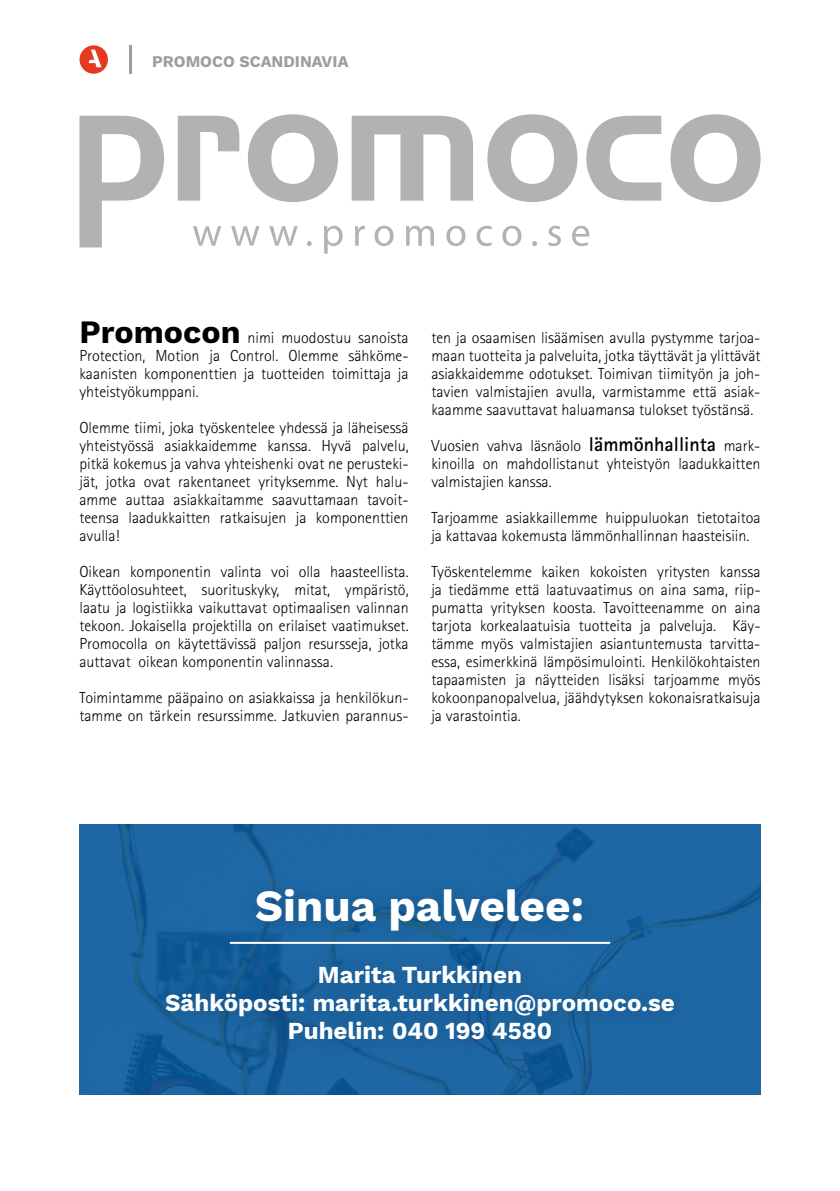
<style>
.page{position:relative;width:840px;height:1191px;background:#fff}
.page>*{position:absolute;margin:0;border:0;box-sizing:border-box;transform-origin:0 0}
.t1{font:700 44px "Work Sans";color:#fff}
.t2{font:700 24px/28px "Work Sans";color:#fff;text-align:center}
.t3{font:300 16px/18px "Rotis Sans Serif";color:#000;text-align:justify}
.t4{font:700 16px "Work Sans";color:#9d9d9c}
.s1{font-family:"Work Sans";font-weight:700;font-size:32px}
.s2{font-weight:700;font-size:20px}
</style>
<div class="page">
<svg style="left:79px;top:45px;width:29px;height:29px"></svg>
<hr style="left:129px;top:45px;width:2px;height:29px;background:#9d9d9c">
<svg style="left:79px;top:824px;width:681px;height:270px;background:#1c65a2"></svg>
<div style="left:151px;top:874px;width:543px;height:186px;background:#000;opacity:.2"></div>
<hr style="left:230px;top:942px;width:379px;height:2px;background:#fff">
<svg style="left:193px;top:226px;width:28px;height:20px"></svg>
<svg style="left:231px;top:226px;width:28px;height:20px"></svg>
<svg style="left:269px;top:226px;width:28px;height:20px"></svg>
<svg style="left:307px;top:241px;width:4px;height:5px"></svg>
<svg style="left:324px;top:226px;width:18px;height:28px"></svg>
<svg style="left:355px;top:226px;width:9px;height:20px"></svg>
<svg style="left:374px;top:226px;width:19px;height:20px"></svg>
<svg style="left:406px;top:226px;width:28px;height:20px"></svg>
<svg style="left:446px;top:226px;width:19px;height:20px"></svg>
<svg style="left:476px;top:226px;width:15px;height:20px"></svg>
<svg style="left:502px;top:226px;width:19px;height:20px"></svg>
<svg style="left:532px;top:241px;width:4px;height:5px"></svg>
<svg style="left:548px;top:226px;width:12px;height:20px"></svg>
<svg style="left:572px;top:226px;width:17px;height:20px"></svg>
<svg style="left:79px;top:116px;width:85px;height:131px"></svg>
<svg style="left:178px;top:116px;width:61px;height:85px"></svg>
<svg style="left:248px;top:114px;width:90px;height:88px"></svg>
<svg style="left:351px;top:116px;width:122px;height:85px"></svg>
<svg style="left:487px;top:114px;width:90px;height:88px"></svg>
<svg style="left:586px;top:116px;width:75px;height:85px"></svg>
<svg style="left:670px;top:114px;width:90px;height:88px"></svg>
<p class="t4" style="left:152px;top:52px;width:198px">PROMOCO SCANDINAVIA</p>
<p class="t3" style="left:79px;top:328px;width:330px"><span class="s1">Promocon</span> nimi muodostuu sanoista Protection, Motion ja Control. Olemme sähköme&shy;kaanisten komponenttien ja tuotteiden toimittaja ja yhteistyökumppani.</p>
<p class="t3" style="left:79px;top:418px;width:330px">Olemme tiimi, joka työskentelee yhdessä ja läheisessä yhteistyössä asiakkaidemme kanssa. Hyvä palvelu, pitkä kokemus ja vahva yhteishenki ovat ne perusteki&shy;jät, jotka ovat rakentaneet yrityksemme. Nyt halu&shy;amme auttaa asiakkaitamme saavuttamaan tavoit&shy;teensa laadukkaitten ratkaisujen ja komponenttien avulla!</p>
<p class="t3" style="left:79px;top:562px;width:330px">Oikean komponentin valinta voi olla haasteellista.<br>Käyttöolosuhteet, suorituskyky, mitat, ympäristö, laatu ja logistiikka vaikuttavat optimaalisen valinnan tekoon. Jokaisella projektilla on erilaiset vaatimukset.<br>Promocolla on käytettävissä paljon resursseja, jotka auttavat oikean komponentin valinnassa.</p>
<p class="t3" style="left:79px;top:688px;width:330px">Toimintamme pääpaino on asiakkaissa ja henkilökun&shy;tamme on tärkein resurssimme. Jatkuvien parannus-</p>
<p class="t3" style="left:431px;top:328px;width:330px">ten ja osaamisen lisäämisen avulla pystymme tarjoa&shy;maan tuotteita ja palveluita, jotka täyttävät ja ylittävät asiakkaidemme odotukset. Toimivan tiimityön ja joh&shy;tavien valmistajien avulla, varmistamme että asiak&shy;kaamme saavuttavat haluamansa tulokset työstänsä.</p>
<p class="t3" style="left:431px;top:436px;width:330px">Vuosien vahva läsnäolo <span class="s2">lämmönhallinta</span> mark&shy;kinoilla on mahdollistanut yhteistyön laadukkaitten valmistajien kanssa.</p>
<p class="t3" style="left:431px;top:508px;width:330px">Tarjoamme asiakkaillemme huippuluokan tietotaitoa ja kattavaa kokemusta lämmönhallinnan haasteisiin.</p>
<p class="t3" style="left:431px;top:562px;width:330px">Työskentelemme kaiken kokoisten yritysten kanssa ja tiedämme että laatuvaatimus on aina sama, riip&shy;pumatta yrityksen koosta. Tavoitteenamme on aina tarjota korkealaatuisia tuotteita ja palveluja. Käy&shy;tämme myös valmistajien asiantuntemusta tarvitta&shy;essa, esimerkkinä lämpösimulointi. Henkilökohtaisten tapaamisten ja näytteiden lisäksi tarjoamme myös kokoonpanopalvelua, jäähdytyksen kokonaisratkaisuja ja varastointia.</p>
<h1 class="t1" style="left:255px;top:880px;width:330px">Sinua palvelee:</h1>
<h2 class="t2" style="left:165px;top:962px;width:510px">Marita Turkkinen<br>Sähköposti: marita.turkkinen@promoco.se<br>Puhelin: 040 199 4580</h2>
</div>
